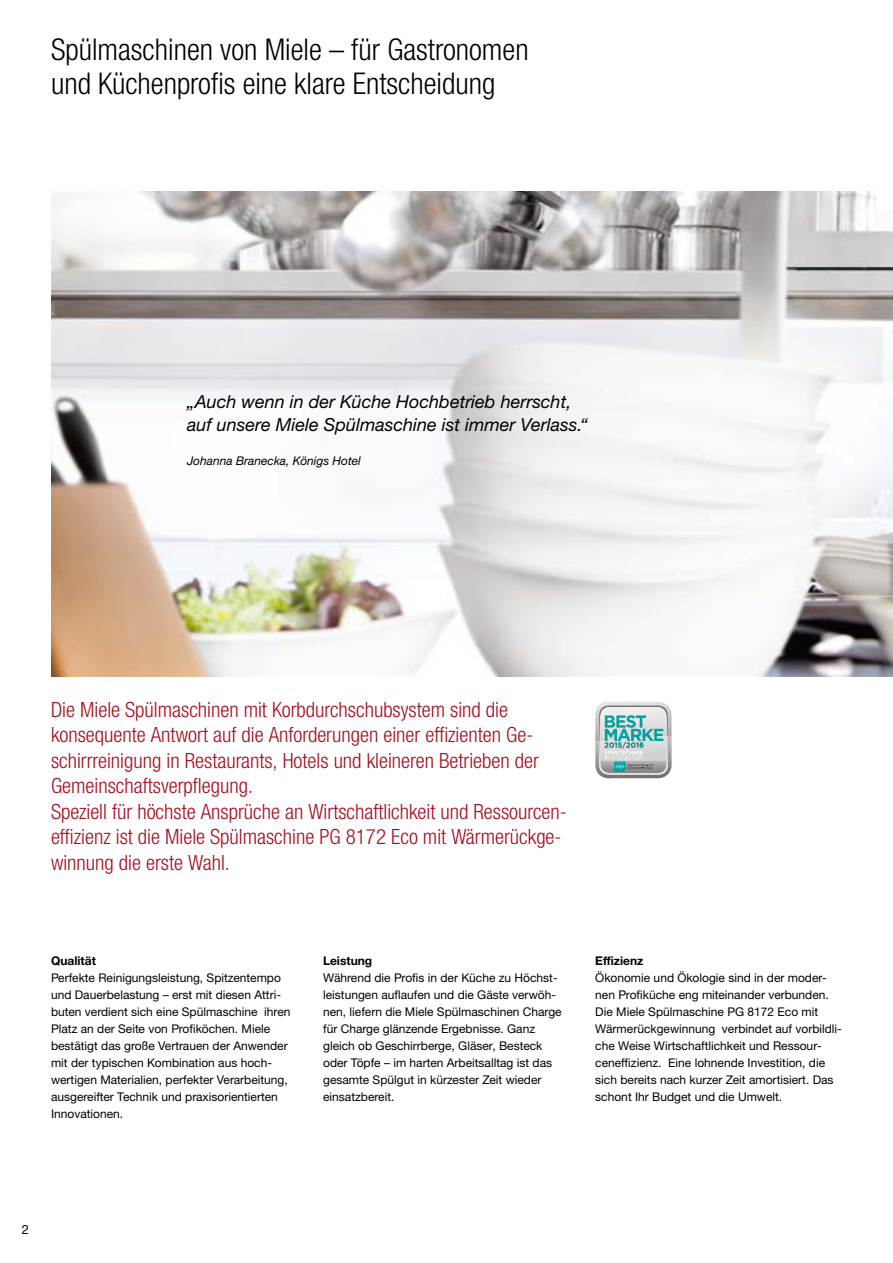
<style>
.page{position:relative;width:893px;height:1263px;background:#fff}
.page>*{position:absolute;margin:0;border:0;box-sizing:border-box;transform-origin:0 0}
.t1{font:300 condensed 30px/34px "Helvetica Neue LTW1 G";color:#000}
.t2{font:300 condensed 21px/25.5px "Helvetica Neue LTW1 G";color:#a60d1f}
.t3{font:italic 18px/22.5px "Helvetica Neue LTW1 G";color:#000}
.t4{font:12.75px "Helvetica Neue LTW1 G";color:#000}
.t5{font:12px/17px "Helvetica Neue LTW1 G";color:#000}
.t6{font:italic 12px "Helvetica Neue LTW1 G";color:#000}
.t7{font:700 12px "Helvetica Neue LTW1 G";color:#000}
</style>
<div class="page">
<img style="left:51px;top:191px;width:842px;height:485px">
<img style="left:597px;top:772px;width:73px;height:6px">
<img style="left:599px;top:772px;width:70px;height:3px">
<img style="left:600px;top:772px;width:67px;height:1px">
<svg style="left:595px;top:702px;width:77px;height:70px;background:#acc6c6"></svg>
<h1 class="t1" style="left:51px;top:32px;width:479px">Spülmaschinen von Miele – für Gastronomen und Küchenprofis eine klare Entscheidung</h1>
<h3 class="t3" style="left:187px;top:391px;width:402px">„Auch wenn in der Küche Hochbetrieb herrscht, auf unsere Miele Spülmaschine ist immer Verlass.“</h3>
<p class="t6" style="left:187px;top:453px;width:175px">Johanna Branecka, Königs Hotel</p>
<p class="t2" style="left:51px;top:697px;width:517px">Die Miele Spülmaschinen mit Korbdurchschubsystem sind die konsequente Antwort auf die Anforderungen einer effizienten Ge&shy;schirrreinigung in Restaurants, Hotels und kleineren Betrieben der Gemeinschaftsverpflegung.<br>Speziell für höchste Ansprüche an Wirtschaftlichkeit und Ressourcen&shy;effizienz ist die Miele Spülmaschine PG 8172 Eco mit Wärmerückge&shy;winnung die erste Wahl.</p>
<p class="t7" style="left:51px;top:954px;width:46px">Qualität</p>
<p class="t5" style="left:51px;top:969px;width:241px">Perfekte Reinigungsleistung, Spitzentempo und Dauerbelastung – erst mit diesen Attri&shy;buten verdient sich eine Spülmaschine ihren Platz an der Seite von Profiköchen. Miele bestätigt das große Vertrauen der Anwender mit der typischen Kombination aus hoch&shy;wertigen Materialien, perfekter Verarbeitung, ausgereifter Technik und praxisorientierten Innovationen.</p>
<p class="t7" style="left:323px;top:953px;width:51px">Leistung</p>
<p class="t5" style="left:323px;top:969px;width:240px">Während die Profis in der Küche zu Höchst&shy;leistungen auflaufen und die Gäste verwöh&shy;nen, liefern die Miele Spülmaschinen Charge für Charge glänzende Ergebnisse. Ganz gleich ob Geschirrberge, Gläser, Besteck oder Töpfe – im harten Arbeitsalltag ist das gesamte Spülgut in kürzester Zeit wieder einsatzbereit.</p>
<p class="t7" style="left:595px;top:953px;width:50px">Effizienz</p>
<p class="t5" style="left:595px;top:969px;width:248px">Ökonomie und Ökologie sind in der moder&shy;nen Profiküche eng miteinander verbunden.<br>Die Miele Spülmaschine PG 8172 Eco mit Wärmerückgewinnung verbindet auf vorbildli&shy;che Weise Wirtschaftlichkeit und Ressour&shy;ceneffizienz. Eine lohnende Investition, die sich bereits nach kurzer Zeit amortisiert. Das schont Ihr Budget und die Umwelt.</p>
<p class="t4" style="left:22px;top:1221px;width:9px">2</p>
</div>
